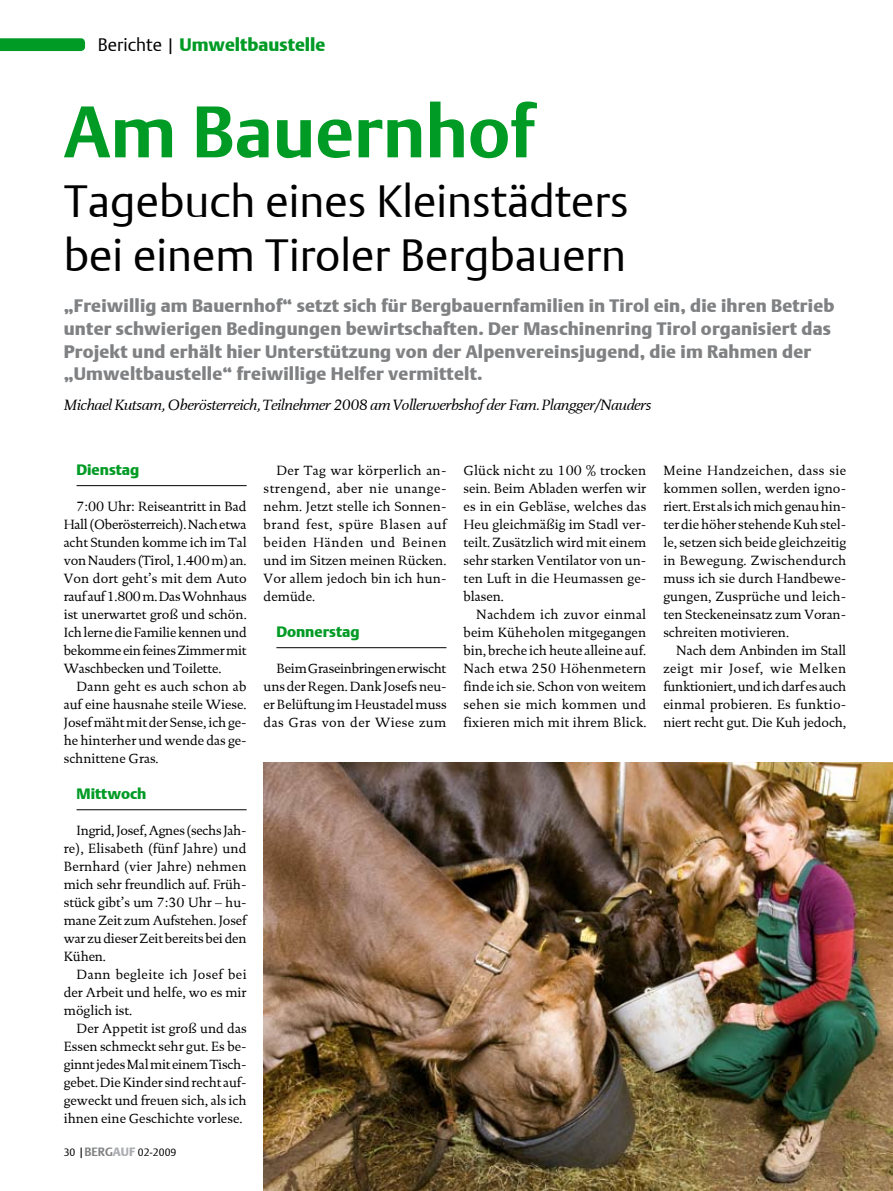
<style>
.page{position:relative;width:893px;height:1191px;background:#fff}
.page>*{position:absolute;margin:0;border:0;box-sizing:border-box;transform-origin:0 0}
.t1{font:700 72px "DTL Argo T";color:#009b25}
.t2{font:300 45px/54px "DTL Argo T";color:#000}
.t3{font:900 18px/22.5px "DTL Argo T";letter-spacing:.01em;color:#808183}
.t4{font:900 18px "DTL Argo T";color:#009b25}
.t5{font:italic 15px "DTL Documenta T";letter-spacing:-.03em;color:#000}
.t6{font:900 15px "DTL Argo T";color:#009b25}
.t7{font:13.5px/18px "DTL Documenta T";color:#000;text-align:justify}
.t8{font:300 10.5px "DTL Argo T";color:#000}
.s1{font-weight:300;color:#000}
.s2{font-size:12px}
.s3{font-weight:700;font-size:12px;color:#808183}
.s4{font-weight:900;font-size:12px;color:#abadb0}
</style>
<div class="page">
<hr style="left:77px;top:485px;width:170px;height:1px;background:#000">
<hr style="left:77px;top:809px;width:170px;height:1px;background:#000">
<hr style="left:276px;top:647px;width:170px;height:1px;background:#000">
<img style="left:264px;top:762px;width:629px;height:429px">
<svg style="left:0;top:38px;width:85px;height:13px"></svg>
<h3 class="t4" style="left:98px;top:34px;width:229px"><span class="s1">Berichte |</span> Umweltbaustelle</h3>
<h1 class="t1" style="left:64px;top:89px;width:472px">Am Bauernhof</h1>
<h2 class="t2" style="left:64px;top:174px;width:566px">Tagebuch eines Kleinstädters bei einem Tiroler Bergbauern</h2>
<p class="t3" style="left:64px;top:295px;width:772px">„Freiwillig am Bauernhof“ setzt sich für Bergbauernfamilien in Tirol ein, die ihren Betrieb unter schwierigen Bedingungen bewirtschaften. Der Maschinenring Tirol organisiert das Projekt und erhält hier Unterstützung von der Alpenvereinsjugend, die im Rahmen der „Umweltbaustelle“ freiwillige Helfer vermittelt.</p>
<p class="t5" style="left:64px;top:396px;width:589px">Michael Kutsam, Oberösterreich, Teilnehmer 2008 am Vollerwerbshof der Fam. Plangger/Nauders</p>
<p class="t6" style="left:77px;top:460px;width:64px">Dienstag</p>
<p class="t7" style="left:64px;top:497px;width:184px;text-indent:13px">7:00 Uhr: Reiseantritt in Bad Hall (Oberösterreich). Nach etwa acht Stunden komme ich im Tal von Nauders (Tirol, 1.400 m) an.<br>Von dort geht’s mit dem Auto rauf auf 1.800 m. Das Wohnhaus ist unerwartet groß und schön.<br>Ich lerne die Familie kennen und bekomme ein feines Zimmer mit Waschbecken und Toilette.</p>
<p class="t7" style="left:64px;top:677px;width:184px;text-indent:13px">Dann geht es auch schon ab auf eine hausnahe steile Wiese.<br>Josef mäht mit der Sense, ich ge&shy;he hinterher und wende das ge&shy;schnittene Gras.</p>
<p class="t6" style="left:77px;top:784px;width:71px">Mittwoch</p>
<p class="t7" style="left:64px;top:821px;width:184px;text-indent:13px">Ingrid, Josef, Agnes (sechs Jah&shy;re), Elisabeth (fünf Jahre) und Bernhard (vier Jahre) nehmen mich sehr freundlich auf. Früh&shy;stück gibt’s um 7:30 Uhr – hu&shy;mane Zeit zum Aufstehen. Josef war zu dieser Zeit bereits bei den Kühen.</p>
<p class="t7" style="left:64px;top:965px;width:184px;text-indent:13px">Dann begleite ich Josef bei der Arbeit und helfe, wo es mir möglich ist.</p>
<p class="t7" style="left:64px;top:1019px;width:184px;text-indent:13px">Der Appetit ist groß und das Essen schmeckt sehr gut. Es be&shy;ginnt jedes Mal mit einem Tisch&shy;gebet. Die Kinder sind recht auf&shy;geweckt und freuen sich, als ich ihnen eine Geschichte vorlese.</p>
<p class="t8" style="left:64px;top:1146px;width:114px">30 <span class="s2">|</span><span class="s3">BERG</span><span class="s4">AUF</span> 02-2009</p>
<p class="t7" style="left:264px;top:461px;width:184px;text-indent:13px">Der Tag war körperlich an&shy;strengend, aber nie unange&shy;nehm. Jetzt stelle ich Sonnen&shy;brand fest, spüre Blasen auf beiden Händen und Beinen und im Sitzen meinen Rücken.<br>Vor allem jedoch bin ich hun&shy;demüde.</p>
<p class="t6" style="left:276px;top:622px;width:85px">Donnerstag</p>
<p class="t7" style="left:264px;top:659px;width:184px;text-indent:13px">Beim Graseinbringen erwischt uns der Regen. Dank Josefs neu&shy;er Belüftung im Heustadel muss das Gras von der Wiese zum</p>
<p class="t7" style="left:463px;top:461px;width:184px">Glück nicht zu 100 % trocken sein. Beim Abladen werfen wir es in ein Gebläse, welches das Heu gleichmäßig im Stadl ver&shy;teilt. Zusätzlich wird mit einem sehr starken Ventilator von un&shy;ten Luft in die Heumassen ge&shy;blasen.</p>
<p class="t7" style="left:463px;top:605px;width:184px;text-indent:13px">Nachdem ich zuvor einmal beim Küheholen mitgegangen bin, breche ich heute alleine auf.<br>Nach etwa 250 Höhenmetern finde ich sie. Schon von weitem sehen sie mich kommen und fixieren mich mit ihrem Blick.</p>
<p class="t7" style="left:663px;top:461px;width:184px">Meine Handzeichen, dass sie kommen sollen, werden igno&shy;riert. Erst als ich mich genau hin&shy;ter die höher stehende Kuh stel&shy;le, setzen sich beide gleichzeitig in Bewegung. Zwischendurch muss ich sie durch Handbewe&shy;gungen, Zusprüche und leich&shy;ten Steckeneinsatz zum Voran&shy;schreiten motivieren.</p>
<p class="t7" style="left:663px;top:641px;width:184px;text-indent:13px">Nach dem Anbinden im Stall zeigt mir Josef, wie Melken funktioniert, und ich darf es auch einmal probieren. Es funktio&shy;niert recht gut. Die Kuh jedoch,</p>
</div>
